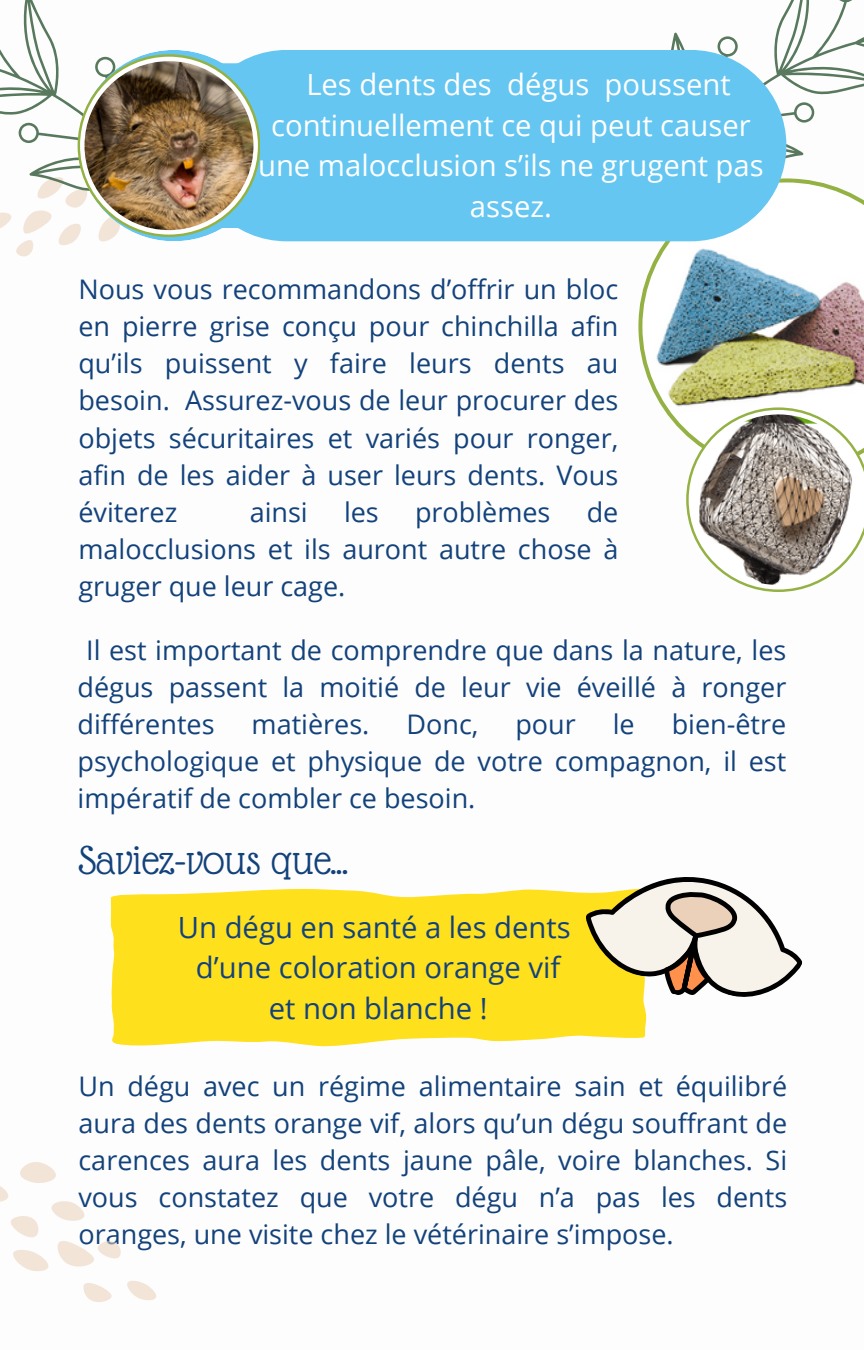
<style>
.page{position:relative;width:864px;height:1350px;background:#fff}
.page>*{position:absolute;margin:0;border:0;box-sizing:border-box;transform-origin:0 0}
.t1{font:43.88px "Glass Antiqua";color:#13427b}
.t2{font:29.25px/40.5px "Open Sans";color:#fff;text-align:center}
.t3{font:29.25px "Open Sans";color:#13427b}
.t4{font:27px/37.1px "Open Sans";color:#13427b;text-align:justify}
</style>
<div class="page">
<svg style="left:642px;top:241px;width:8px;height:143px"></svg>
<img style="left:650px;top:205px;width:214px;height:230px">
<svg style="left:686px;top:407px;width:178px;height:185px"></svg>
<img style="left:693px;top:414px;width:171px;height:171px;border-radius:50%">
<svg style="left:110px;top:888px;width:537px;height:159px;background:#fee22d"></svg>
<svg style="left:576px;top:877px;width:226px;height:135px"></svg>
<svg style="left:671px;top:0;width:193px;height:205px"></svg>
<div style="left:191px;top:50px;width:595px;height:191px;background:#65c6f1;border-radius:96px"></div>
<svg style="left:0;top:0;width:270px;height:257px"></svg>
<svg style="left:78px;top:54px;width:182px;height:183px"></svg>
<svg style="left:80px;top:57px;width:178px;height:178px"></svg>
<img style="left:85px;top:61px;width:168px;height:169px;border-radius:50%">
<svg style="left:0;top:1162px;width:157px;height:140px"></svg>
<p class="t2" style="left:258px;top:63px;width:507px">Les dents des dégus poussent continuellement ce qui peut causer une malocclusion s’ils ne grugent pas assez.</p>
<p class="t4" style="left:78px;top:270px;width:541px">Nous vous recommandons d’offrir un bloc en pierre grise conçu pour chinchilla afin qu’ils puissent y faire leurs dents au besoin. Assurez-vous de leur procurer des objets sécuritaires et variés pour ronger, afin de les aider à user leurs dents. Vous éviterez</p>
<p class="t4" style="left:250px;top:493px;width:60px">ainsi</p>
<p class="t4" style="left:344px;top:493px;width:36px">les</p>
<p class="t4" style="left:415px;top:493px;width:137px">problèmes</p>
<p class="t4" style="left:78px;top:493px;width:541px;text-indent:508px">de malocclusions et ils auront autre chose à gruger que leur cage.</p>
<p class="t4" style="left:78px;top:631px;width:710px;text-indent:9px">Il est important de comprendre que dans la nature, les dégus passent la moitié de leur vie éveillé à ronger différentes</p>
<p class="t4" style="left:78px;top:705px;width:710px;text-indent:594px">bien-être psychologique et physique de votre compagnon, il est impératif de combler ce besoin.</p>
<p class="t4" style="left:252px;top:705px;width:119px">matières.</p>
<p class="t4" style="left:406px;top:705px;width:74px">Donc,</p>
<p class="t4" style="left:515px;top:705px;width:62px">pour</p>
<p class="t4" style="left:613px;top:705px;width:23px">le</p>
<p class="t1" style="left:78px;top:838px;width:272px">Saviez-vous que...</p>
<p class="t3" style="left:178px;top:907px;width:394px">Un dégu en santé a les dents</p>
<p class="t3" style="left:196px;top:947px;width:366px">d’une coloration orange vif</p>
<p class="t3" style="left:269px;top:988px;width:220px">et non blanche !</p>
<h1 class="t4" style="left:78px;top:1067px;width:710px">Un dégu avec un régime alimentaire sain et équilibré aura des dents orange vif, alors qu’un dégu souffrant de carences aura les dents jaune pâle, voire blanches. Si vous constatez que votre dégu n’a pas les dents oranges, une visite chez le vétérinaire s’impose.</h1>
</div>
